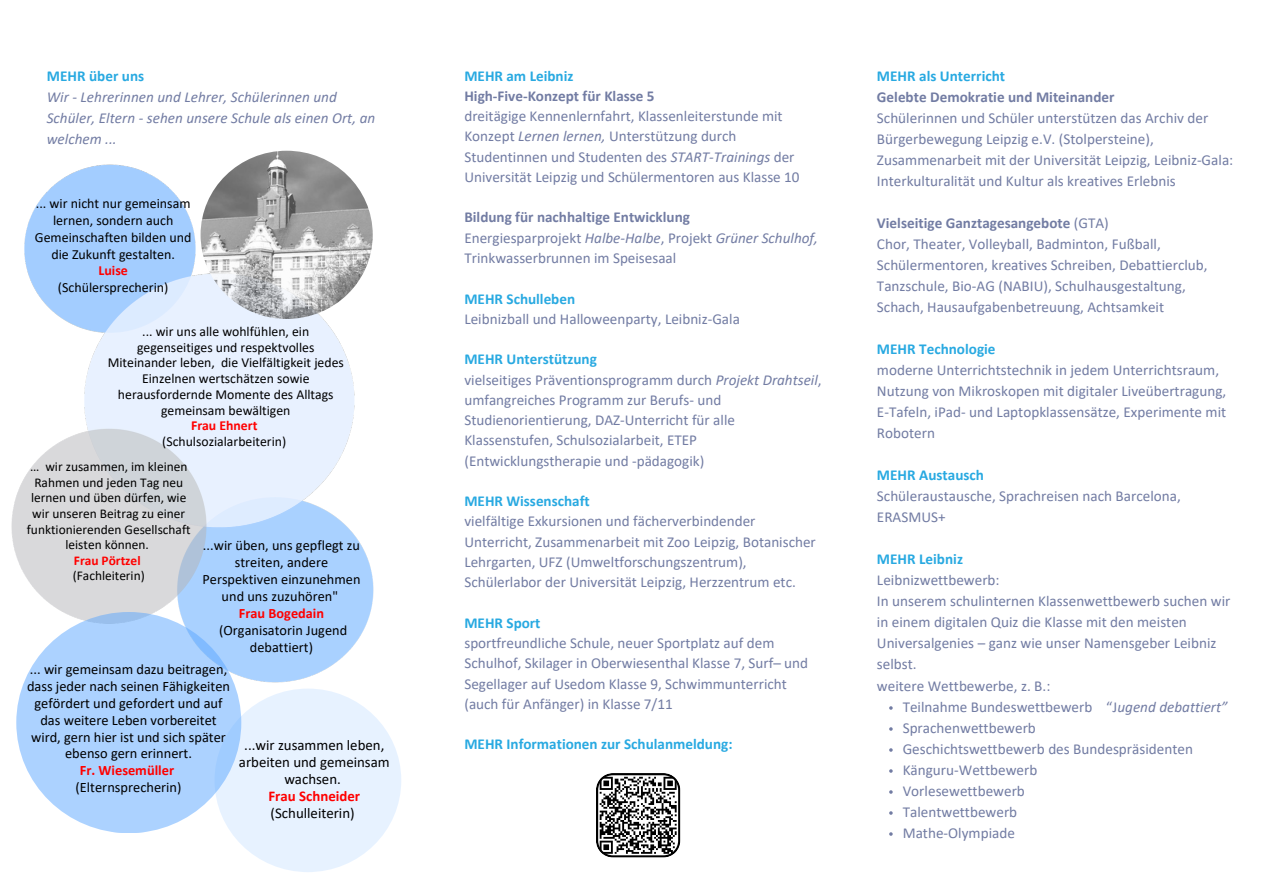
<style>
.page{position:relative;width:1263px;height:894px;background:#fff}
.page>*{position:absolute;margin:0;border:0;box-sizing:border-box;transform-origin:0 0}
.t1{font:15.15px/21px "Calibri";color:#727ca3}
.t2{font:italic 15.15px/21px "Calibri";color:#727ca3}
.t3{font:700 15.15px "Calibri";color:#28a9e1}
.t4{font:14.85px/17.1px "Calibri";color:#000;text-align:center}
.t5{font:14.4px/16.8px "Calibri";color:#000;text-align:center}
.t6{font:14.25px/16.8px "Calibri";color:#000;text-align:center}
.t7{font:13.95px/16.8px "Calibri";color:#000;text-align:center}
.t8{font:13.8px/15.8px "Calibri";color:#000;text-align:center}
.t9{font:13.35px/15.6px "Calibri";color:#000;text-align:center}
.t10{font:700 13.35px "Calibri";color:#f00}
.s1{font-weight:700;color:#28a9e1}
.s2{font-weight:700}
.s3{font-style:italic}
.s4{font-weight:700;font-style:normal;color:#28a9e1}
.s5{font-weight:700;color:#f00}
</style>
<div class="page">
<img style="left:11px;top:158px;width:363px;height:525px">
<div style="left:215px;top:688px;width:186px;height:183px;background:#e7f2ff;border-radius:50%"></div>
<svg style="left:889px;top:706px;width:4px;height:3px"></svg>
<svg style="left:889px;top:727px;width:4px;height:3px"></svg>
<svg style="left:889px;top:748px;width:4px;height:3px"></svg>
<svg style="left:889px;top:769px;width:4px;height:3px"></svg>
<svg style="left:889px;top:790px;width:4px;height:3px"></svg>
<svg style="left:596px;top:773px;width:84px;height:84px"></svg>
<svg style="left:16px;top:611px;width:225px;height:220px;fill:#acd2ff"></svg>
<img style="left:201px;top:151px;width:172px;height:168px;border-radius:50%">
<h1 class="t1" style="left:464px;top:67px;width:337px;line-height:20.2px"><span class="s1">MEHR am Leibniz<br></span><span class="s2">High-Five-Konzept für Klasse 5<br></span>dreitägige Kennenlernfahrt, Klassenleiterstunde mit Konzept <span class="s3">Lernen lernen,</span> Unterstützung durch Studentinnen und Studenten des <span class="s3">START-Trainings</span> der Universität Leipzig und Schülermentoren aus Klasse 10</h1>
<p class="t1" style="left:464px;top:208px;width:355px;line-height:20.2px"><span class="s2">Bildung für nachhaltige Entwicklung<br></span>Energiesparprojekt <span class="s3">Halbe-Halbe</span>, Projekt <span class="s3">Grüner Schulhof,<br></span>Trinkwasserbrunnen im Speisesaal</p>
<h2 class="t1" style="left:464px;top:289px;width:277px;line-height:20.2px"><span class="s1">MEHR Schulleben<br></span>Leibnizball und Halloweenparty, Leibniz-Gala</h2>
<h2 class="t1" style="left:464px;top:350px;width:359px;line-height:20.2px"><span class="s1">MEHR Unterstützung<br></span>vielseitiges Präventionsprogramm durch <span class="s3">Projekt Drahtseil</span>, umfangreiches Programm zur Berufs- und Studienorientierung, DAZ-Unterricht für alle Klassenstufen, Schulsozialarbeit, ETEP (Entwicklungstherapie und -pädagogik)</h2>
<h2 class="t1" style="left:464px;top:492px;width:353px;line-height:20.2px"><span class="s1">MEHR Wissenschaft<br></span>vielfältige Exkursionen und fächerverbindender Unterricht, Zusammenarbeit mit Zoo Leipzig, Botanischer Lehrgarten, UFZ (Umweltforschungszentrum), Schülerlabor der Universität Leipzig, Herzzentrum etc.</h2>
<h2 class="t1" style="left:464px;top:613px;width:345px;line-height:20.2px"><span class="s1">MEHR Sport<br></span>sportfreundliche Schule, neuer Sportplatz auf dem Schulhof, Skilager in Oberwiesenthal Klasse 7, Surf– und Segellager auf Usedom Klasse 9, Schwimmunterricht (auch für Anfänger) in Klasse 7/11</h2>
<h2 class="t3" style="left:464px;top:737px;width:270px">MEHR Informationen zur Schulanmeldung:</h2>
<h2 class="t2" style="left:47px;top:67px;width:330px"><span class="s4">MEHR über uns<br></span>Wir - Lehrerinnen und Lehrer, Schülerinnen und<br>Schüler, Eltern - sehen unsere Schule als einen Ort, an welchem ...</h2>
<p class="t1" style="left:877px;top:67px;width:358px"><span class="s1">MEHR als Unterricht<br></span><span class="s2">Gelebte Demokratie und Miteinander<br></span>Schülerinnen und Schüler unterstützen das Archiv der Bürgerbewegung Leipzig e.V. (Stolpersteine), Zusammenarbeit mit der Universität Leipzig, Leibniz-Gala:<br>Interkulturalität und Kultur als kreatives Erlebnis</p>
<p class="t1" style="left:877px;top:214px;width:332px"><span class="s2">Vielseitige Ganztagesangebote</span> (GTA)<br>Chor, Theater, Volleyball, Badminton, Fußball, Schülermentoren, kreatives Schreiben, Debattierclub, Tanzschule, Bio-AG (NABIU), Schulhausgestaltung, Schach, Hausaufgabenbetreuung, Achtsamkeit</p>
<h2 class="t1" style="left:877px;top:340px;width:351px"><span class="s1">MEHR Technologie<br></span>moderne Unterrichtstechnik in jedem Unterrichtsraum, Nutzung von Mikroskopen mit digitaler Liveübertragung, E-Tafeln, iPad- und Laptopklassensätze, Experimente mit Robotern</h2>
<h2 class="t1" style="left:877px;top:466px;width:305px"><span class="s1">MEHR Austausch<br></span>Schüleraustausche, Sprachreisen nach Barcelona,<br>ERASMUS+</h2>
<p class="t1" style="left:877px;top:550px;width:355px"><span class="s1">MEHR Leibniz<br></span>Leibnizwettbewerb:<br>In unserem schulinternen Klassenwettbewerb suchen wir in einem digitalen Quiz die Klasse mit den meisten Universalgenies – ganz wie unser Namensgeber Leibniz selbst.<br>weitere Wettbewerbe, z. B.:</p>
<p class="t1" style="left:903px;top:697px;width:326px">Teilnahme Bundeswettbewerb “J<span class="s3">ugend debattiert”</span></p>
<p class="t1" style="left:903px;top:718px;width:135px">Sprachenwettbewerb</p>
<h2 class="t1" style="left:903px;top:739px;width:292px">Geschichtswettbewerb des Bundespräsidenten</h2>
<p class="t1" style="left:903px;top:760px;width:136px">Känguru-Wettbewerb</p>
<h2 class="t1" style="left:903px;top:781px;width:124px">Vorlesewettbewerb</h2>
<p class="t1" style="left:903px;top:802px;width:116px">Talentwettbewerb</p>
<h2 class="t1" style="left:903px;top:823px;width:114px">Mathe-Olympiade</h2>
<h2 class="t7" style="left:35px;top:196px;width:158px">... wir nicht nur gemeinsam lernen, sondern auch<br>Gemeinschaften bilden und die Zukunft gestalten.<br><span class="s5">Luise<br></span>(Schülersprecherin)</h2>
<p class="t8" style="left:108px;top:324px;width:238px">... wir uns alle wohlfühlen, ein gegenseitiges und respektvolles<br>Miteinander leben, die Vielfältigkeit jedes<br>Einzelnen wertschätzen sowie herausfordernde Momente des Alltags gemeinsam bewältigen<br><span class="s5">Frau Ehnert<br></span>(Schulsozialarbeiterin)</p>
<h2 class="t9" style="left:27px;top:459px;width:165px">… wir zusammen, im kleinen<br>Rahmen und jeden Tag neu lernen und üben dürfen, wie wir unseren Beitrag zu einer funktionierenden Gesellschaft leisten können.</h2>
<h2 class="t10" style="left:74px;top:554px;width:68px">Frau Pörtzel</h2>
<h2 class="t9" style="left:73px;top:569px;width:74px">(Fachleiterin)</h2>
<p class="t6" style="left:202px;top:538px;width:160px">...wir üben, uns gepflegt zu streiten, andere<br>Perspektiven einzunehmen und uns zuzuhören"<br><span class="s5">Frau Bogedain </span>(Organisatorin Jugend debattiert)</p>
<p class="t5" style="left:27px;top:661px;width:205px">... wir gemeinsam dazu beitragen, dass jeder nach seinen Fähigkeiten gefördert und gefordert und auf das weitere Leben vorbereitet wird, gern hier ist und sich später ebenso gern erinnert.<br><span class="s5">Fr. Wiesemüller </span>(Elternsprecherin)</p>
<h2 class="t4" style="left:239px;top:737px;width:152px">...wir zusammen leben, arbeiten und gemeinsam wachsen.<br><span class="s5">Frau Schneider </span>(Schulleiterin)</h2>
</div>
